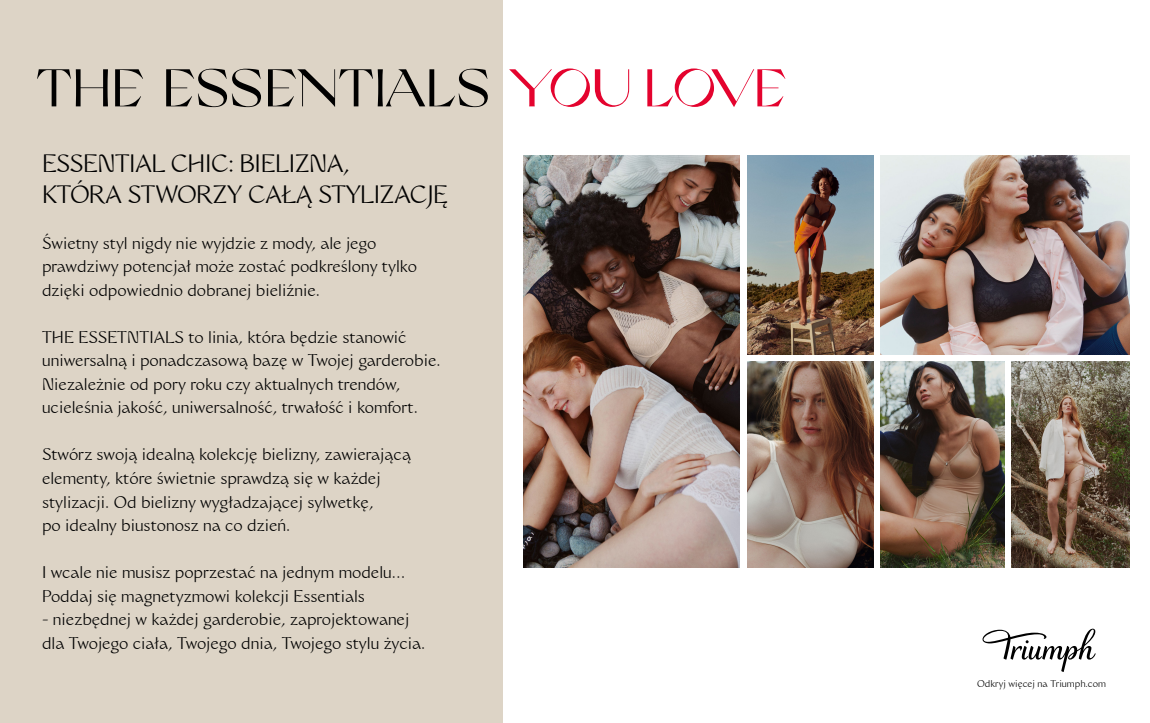
<style>
.page{position:relative;width:1150px;height:723px;background:#fff}
.page>*{position:absolute;margin:0;border:0;box-sizing:border-box;transform-origin:0 0}
.t1{font:53.5px "Triumph Grand Roman Office";letter-spacing:.01em;color:#000}
.t2{font:23px/30.9px "WT Monarch Nova";letter-spacing:-.025em;color:#000}
.t3{font:15.5px/23.5px "WT Monarch Nova";color:#000}
.t4{font:9px "WT Monarch Nova";color:#000}
.s1{color:#e4032e}
</style>
<div class="page">
<div style="left:0;top:0;width:503px;height:722px;background:#ddd4c6"></div>
<svg style="left:983px;top:628px;width:113px;height:44px"></svg>
<img style="left:523px;top:155px;width:216px;height:412px">
<img style="left:748px;top:155px;width:125px;height:200px">
<img style="left:880px;top:155px;width:249px;height:200px">
<img style="left:748px;top:361px;width:125px;height:206px">
<img style="left:880px;top:361px;width:125px;height:206px">
<img style="left:1011px;top:361px;width:118px;height:206px">
<h1 class="t1" style="left:35px;top:58px;width:756px">THE ESSENTIALS <span class="s1">YOU LOVE</span></h1>
<h2 class="t2" style="left:42px;top:149px;width:408px">ESSENTIAL CHIC: BIELIZNA,<br>KTÓRA STWORZY CAŁĄ STYLIZACJĘ</h2>
<p class="t3" style="left:42px;top:232px;width:377px">Świetny styl nigdy nie wyjdzie z mody, ale jego prawdziwy potencjał może zostać podkreślony tylko dzięki odpowiednio dobranej bieliźnie.</p>
<p class="t3" style="left:42px;top:326px;width:400px">THE ESSETNTIALS to linia, która będzie stanowić uniwersalną i ponadczasową bazę w Twojej garderobie.<br>Niezależnie od pory roku czy aktualnych trendów, ucieleśnia jakość, uniwersalność, trwałość i komfort.</p>
<p class="t3" style="left:42px;top:443px;width:371px">Stwórz swoją idealną kolekcję bielizny, zawierającą elementy, które świetnie sprawdzą się w każdej stylizacji. Od bielizny wygładzającej sylwetkę,<br>po idealny biustonosz na co dzień.</p>
<p class="t3" style="left:42px;top:560px;width:365px">I wcale nie musisz poprzestać na jednym modelu…<br>Poddaj się magnetyzmowi kolekcji Essentials</p>
<p class="t3" style="left:42px;top:607px;width:385px">- niezbędnej w każdej garderobie, zaprojektowanej dla Twojego ciała, Twojego dnia, Twojego stylu życia.</p>
<p class="t4" style="left:977px;top:677px;width:130px">Odkryj więcej na Triumph.com</p>
</div>
